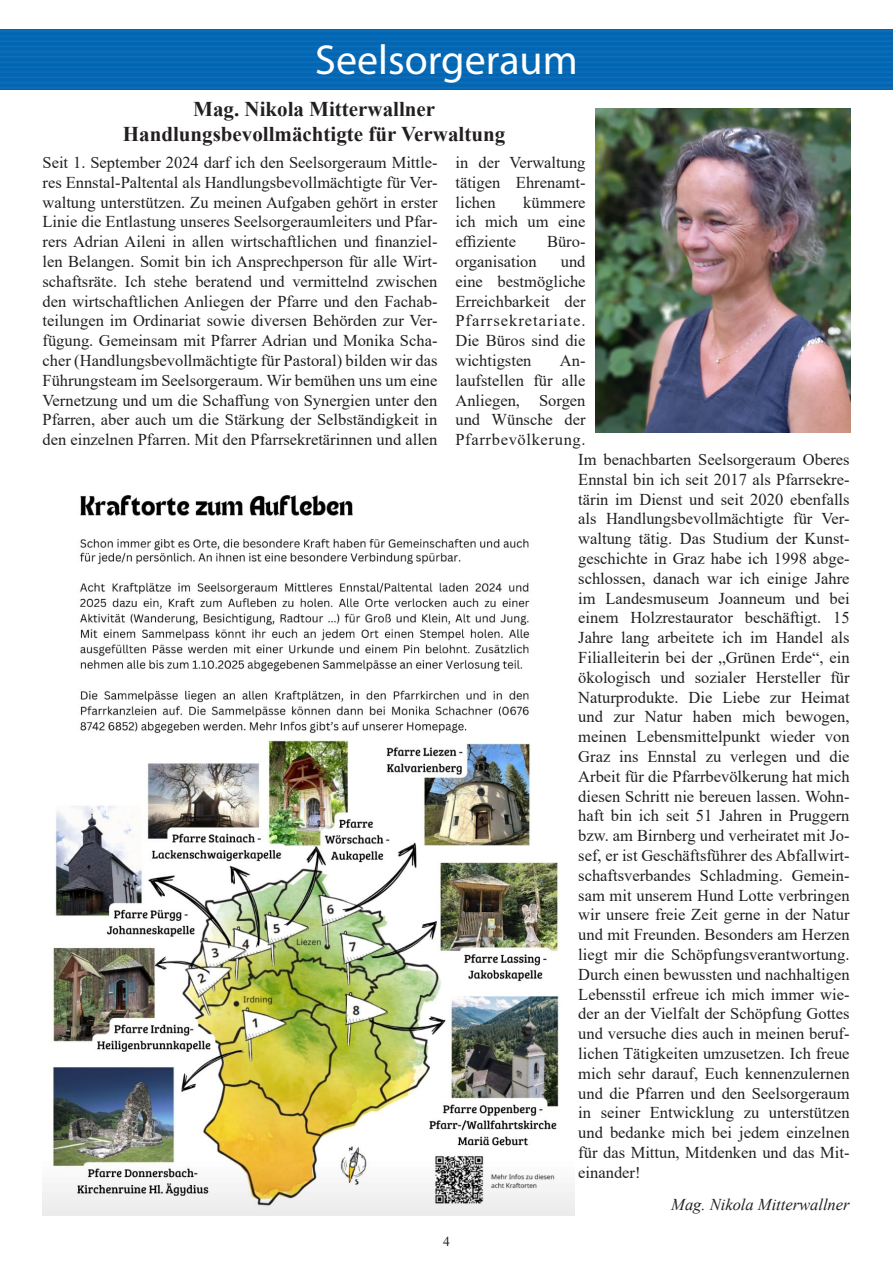
<style>
.page{position:relative;width:893px;height:1263px;background:#fff}
.page>*{position:absolute;margin:0;border:0;box-sizing:border-box;transform-origin:0 0}
.t1{font:42px "Myriad Pro";color:#fff}
.t2{font:700 21px/25.2px "Times New Roman";color:#231f20;text-align:center}
.t3{font:16.5px/19.8px "Times New Roman";color:#231f20;text-align:justify}
.t4{font:italic 16.5px "Times New Roman";color:#231f20}
.t5{font:16.5px "Times New Roman";letter-spacing:.04em;color:#231f20}
.t6{font:13.5px "Times New Roman";color:#231f20}
</style>
<div class="page">
<div style="left:0;top:30px;width:893px;height:59px;background:#0566b3"></div>
<img style="left:595px;top:108px;width:255px;height:324px">
<img style="left:43px;top:495px;width:531px;height:721px">
<h1 class="t1" style="left:315px;top:34px;width:264px">Seelsorgeraum</h1>
<p class="t2" style="left:123px;top:96px;width:384px">Mag. Nikola Mitterwallner<br>Handlungsbevollmächtigte für Verwaltung</p>
<p class="t3" style="left:43px;top:152px;width:396px">Seit 1. September 2024 darf ich den Seelsorgeraum Mittle&shy;res Ennstal-Paltental als Handlungsbevollmächtigte für Ver&shy;waltung unterstützen. Zu meinen Aufgaben gehört in erster Linie die Entlastung unseres Seelsorgeraumleiters und Pfar&shy;rers Adrian Aileni in allen wirtschaftlichen und finanziel&shy;len Belangen. Somit bin ich Ansprechperson für alle Wirt&shy;schaftsräte. Ich stehe beratend und vermittelnd zwischen den wirtschaftlichen Anliegen der Pfarre und den Fachab&shy;teilungen im Ordinariat sowie diversen Behörden zur Ver&shy;fügung. Gemeinsam mit Pfarrer Adrian und Monika Scha&shy;cher (Handlungsbevollmächtigte für Pastoral) bilden wir das Führungsteam im Seelsorgeraum. Wir bemühen uns um eine Vernetzung und um die Schaffung von Synergien unter den Pfarren, aber auch um die Stärkung der Selbständigkeit in den einzelnen Pfarren. Mit den Pfarrsekretärinnen und allen</p>
<p class="t3" style="left:455px;top:152px;width:132px">in der Verwaltung tätigen Ehrenamt&shy;lichen</p>
<p class="t3" style="left:455px;top:192px;width:132px;text-indent:68px">kümmere ich mich um eine effiziente</p>
<p class="t3" style="left:547px;top:231px;width:40px">Büro-</p>
<p class="t3" style="left:455px;top:251px;width:132px;text-indent:105px">und eine bestmögliche Erreichbarkeit der Pfarrsekretariate.<br>Die Büros sind die wichtigsten</p>
<p class="t3" style="left:455px;top:251px;width:83px">organisation</p>
<p class="t3" style="left:560px;top:350px;width:27px">An-</p>
<p class="t3" style="left:455px;top:370px;width:132px">laufstellen für alle</p>
<p class="t3" style="left:455px;top:390px;width:132px">Anliegen, Sorgen</p>
<p class="t3" style="left:455px;top:409px;width:132px">und Wünsche der</p>
<p class="t5" style="left:455px;top:428px;width:132px">Pfarrbevölkerung.</p>
<p class="t3" style="left:578px;top:449px;width:273px">Im benachbarten Seelsorgeraum Oberes</p>
<p class="t3" style="left:578px;top:469px;width:273px">Ennstal bin ich seit 2017 als Pfarrsekre-</p>
<p class="t3" style="left:578px;top:489px;width:273px">tärin im Dienst und seit 2020 ebenfalls</p>
<p class="t3" style="left:578px;top:508px;width:273px">als Handlungsbevollmächtigte für Ver-</p>
<p class="t3" style="left:578px;top:528px;width:273px">waltung tätig. Das Studium der Kunst-</p>
<p class="t3" style="left:578px;top:548px;width:273px">geschichte in Graz habe ich 1998 abge-</p>
<p class="t3" style="left:578px;top:568px;width:273px">schlossen, danach war ich einige Jahre</p>
<p class="t3" style="left:578px;top:588px;width:273px">im Landesmuseum Joanneum und bei</p>
<p class="t3" style="left:578px;top:607px;width:273px">einem Holzrestaurator beschäftigt. 15</p>
<p class="t3" style="left:578px;top:627px;width:273px">Jahre lang arbeitete ich im Handel als</p>
<p class="t3" style="left:578px;top:647px;width:273px">Filialleiterin bei der „Grünen Erde“, ein</p>
<p class="t3" style="left:578px;top:667px;width:273px">ökologisch und sozialer Hersteller für</p>
<p class="t3" style="left:578px;top:687px;width:273px">Naturprodukte. Die Liebe zur Heimat</p>
<p class="t3" style="left:578px;top:706px;width:273px">und zur Natur haben mich bewogen,</p>
<p class="t3" style="left:578px;top:726px;width:273px">meinen Lebensmittelpunkt wieder von</p>
<p class="t3" style="left:578px;top:746px;width:273px">Graz ins Ennstal zu verlegen und die</p>
<p class="t3" style="left:578px;top:766px;width:273px">Arbeit für die Pfarrbevölkerung hat mich</p>
<p class="t3" style="left:578px;top:786px;width:273px">diesen Schritt nie bereuen lassen. Wohn-</p>
<p class="t3" style="left:578px;top:805px;width:273px">haft bin ich seit 51 Jahren in Pruggern</p>
<p class="t3" style="left:578px;top:825px;width:273px">bzw. am Birnberg und verheiratet mit Jo-</p>
<p class="t3" style="left:578px;top:845px;width:273px">sef, er ist Geschäftsführer des Abfallwirt-</p>
<p class="t3" style="left:578px;top:865px;width:273px">schaftsverbandes Schladming. Gemein-</p>
<p class="t3" style="left:578px;top:885px;width:273px">sam mit unserem Hund Lotte verbringen</p>
<p class="t3" style="left:578px;top:904px;width:273px">wir unsere freie Zeit gerne in der Natur</p>
<p class="t3" style="left:578px;top:924px;width:273px">und mit Freunden. Besonders am Herzen</p>
<p class="t3" style="left:578px;top:944px;width:273px">liegt mir die Schöpfungsverantwortung.</p>
<p class="t3" style="left:578px;top:964px;width:273px">Durch einen bewussten und nachhaltigen</p>
<p class="t3" style="left:578px;top:984px;width:273px">Lebensstil erfreue ich mich immer wie-</p>
<p class="t3" style="left:578px;top:1003px;width:273px">der an der Vielfalt der Schöpfung Gottes</p>
<p class="t3" style="left:578px;top:1023px;width:273px">und versuche dies auch in meinen beruf-</p>
<p class="t3" style="left:578px;top:1043px;width:273px">lichen Tätigkeiten umzusetzen. Ich freue</p>
<p class="t3" style="left:578px;top:1063px;width:273px">mich sehr darauf, Euch kennenzulernen</p>
<p class="t3" style="left:578px;top:1083px;width:273px">und die Pfarren und den Seelsorgeraum</p>
<p class="t3" style="left:578px;top:1102px;width:273px">in seiner Entwicklung zu unterstützen</p>
<p class="t3" style="left:578px;top:1122px;width:273px">und bedanke mich bei jedem einzelnen</p>
<p class="t3" style="left:578px;top:1142px;width:273px">für das Mittun, Mitdenken und das Mit-</p>
<p class="t3" style="left:578px;top:1162px;width:64px">einander!</p>
<p class="t4" style="left:671px;top:1193px;width:180px">Mag. Nikola Mitterwallner</p>
<p class="t6" style="left:443px;top:1232px;width:8px">4</p>
</div>
